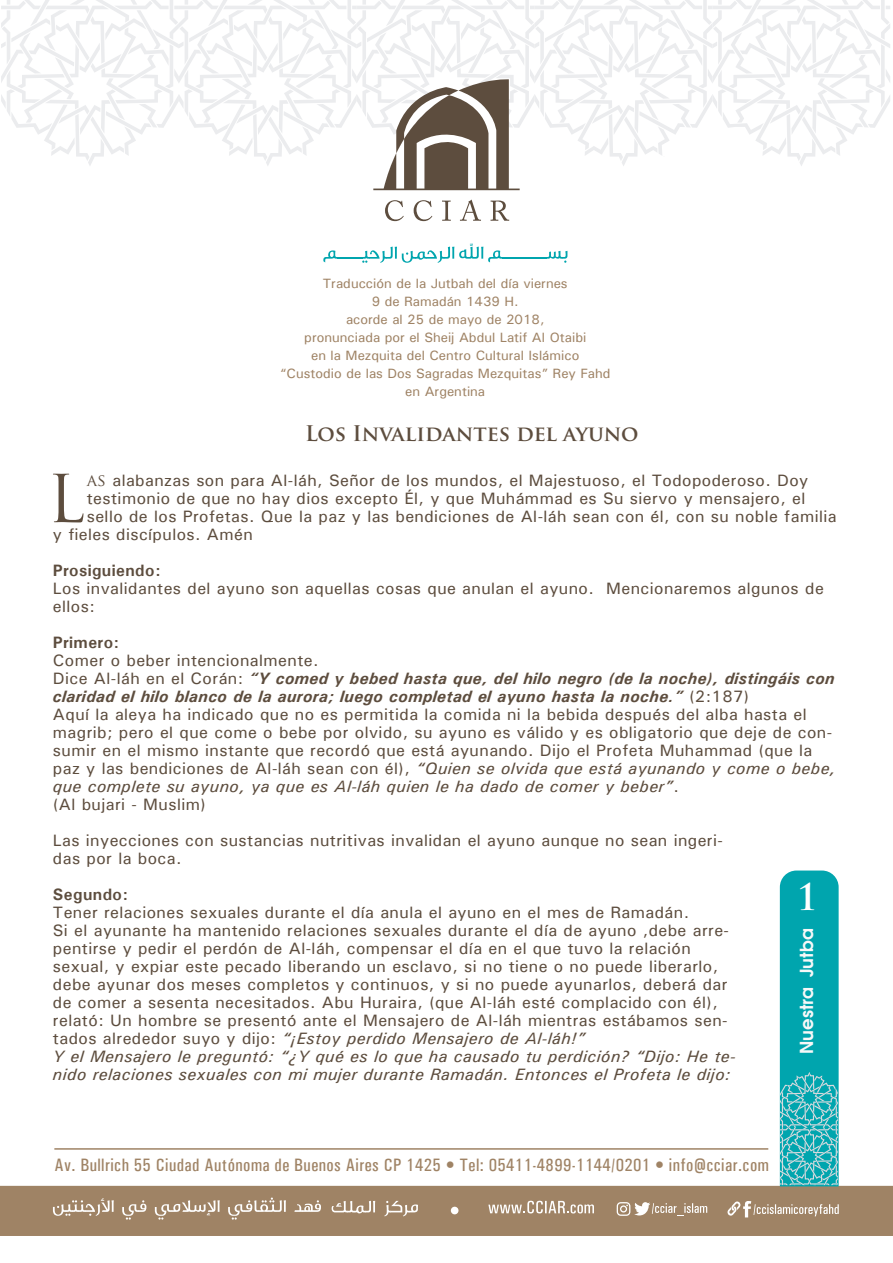
<style>
.page{position:relative;width:893px;height:1263px;background:#fff}
.page>*{position:absolute;margin:0;border:0;box-sizing:border-box;transform-origin:0 0}
.t1{font:64.35px "Trajan Pro";color:#5d4d3e}
.t2{font:700 36px "Trajan Pro";color:#fff}
.t3{font:700 21px "Trajan Pro";color:#5d4d3e}
.t4{font:500 condensed 18px "Univers";letter-spacing:.025em;color:#9f8365}
.t5{font:600 18px "Avant Garde";color:#f7f8f8}
.t6{font:500 16.5px/18px "Univers";letter-spacing:.025em;color:#5d4d3e}
.t7{font:700 16.5px "Univers";letter-spacing:.025em;color:#5d4d3e}
.t8{font:500 13.5px/18px "Univers";color:#9f8365;text-align:center}
.s1{font-family:"Trajan Pro";font-weight:400}
.s2{font-weight:700;font-style:italic}
.s3{font-style:italic}
</style>
<div class="page">
<div style="left:0;top:1184px;width:893px;height:52px;background:#9f8365"></div>
<svg style="left:780px;top:870px;width:59px;height:316px;background:#19abb3"></svg>
<div style="left:451px;top:1207px;width:7px;height:7px;background:#fff;border-radius:50%"></div>
<svg style="left:617px;top:1202px;width:90px;height:14px"></svg>
<svg style="left:727px;top:1201px;width:112px;height:16px;background:#b5a089"></svg>
<svg style="left:488px;top:1201px;width:106px;height:12px"></svg>
<svg style="left:332px;top:1201px;width:43px;height:12px"></svg>
<svg style="left:384px;top:1201px;width:34px;height:15px"></svg>
<svg style="left:53px;top:1198px;width:61px;height:18px"></svg>
<svg style="left:122px;top:1200px;width:24px;height:19px"></svg>
<svg style="left:155px;top:1200px;width:65px;height:19px"></svg>
<svg style="left:228px;top:1197px;width:58px;height:22px"></svg>
<svg style="left:294px;top:1200px;width:27px;height:12px"></svg>
<hr style="left:54px;top:1148px;width:714px;height:2px;background:#9f8365">
<svg style="left:385px;top:200px;width:19px;height:21px"></svg>
<svg style="left:414px;top:200px;width:18px;height:21px"></svg>
<svg style="left:442px;top:201px;width:9px;height:20px"></svg>
<svg style="left:460px;top:200px;width:21px;height:21px"></svg>
<svg style="left:491px;top:201px;width:18px;height:20px"></svg>
<svg style="left:1px;top:0;width:889px;height:190px"></svg>
<svg style="left:323px;top:243px;width:244px;height:20px"></svg>
<p class="t8" style="left:280px;top:274px;width:332px">Traducción de la Jutbah del día viernes<br>9 de Ramadán 1439 H.<br>acorde al 25 de mayo de 2018,<br>pronunciada por el Sheij Abdul Latif Al Otaibi<br>en la Mezquita del Centro Cultural Islámico “Custodio de las Dos Sagradas Mezquitas” Rey Fahd en Argentina</p>
<p class="t3" style="left:305px;top:421px;width:335px">Los Invalidantes del ayuno</p>
<h1 class="t1" style="left:47px;top:458px;width:40px">L</h1>
<p class="t6" style="left:87px;top:471px;width:723px"><span class="s1">as</span> alabanzas son para Al-láh, Señor de los mundos, el Majestuoso, el Todopoderoso. Doy</p>
<p class="t6" style="left:87px;top:489px;width:720px">testimonio de que no hay dios excepto Él, y que Muhámmad es Su siervo y mensajero, el</p>
<p class="t6" style="left:87px;top:507px;width:751px">sello de los Profetas. Que la paz y las bendiciones de Al-láh sean con él, con su noble familia</p>
<p class="t6" style="left:53px;top:525px;width:202px">y fieles discípulos. Amén</p>
<p class="t7" style="left:53px;top:560px;width:109px">Prosiguiendo:</p>
<p class="t6" style="left:53px;top:579px;width:772px">Los invalidantes del ayuno son aquellas cosas que anulan el ayuno. Mencionaremos algunos de ellos:</p>
<p class="t7" style="left:53px;top:632px;width:68px">Primero:</p>
<p class="t6" style="left:53px;top:651px;width:784px">Comer o beber intencionalmente.<br>Dice Al-láh en el Corán: <span class="s2">“Y comed y bebed hasta que, del hilo negro (de la noche), distingáis con claridad el hilo blanco de la aurora; luego completad el ayuno hasta la noche.”</span> (2:187)<br>Aquí la aleya ha indicado que no es permitida la comida ni la bebida después del alba hasta el magrib; pero el que come o bebe por olvido, su ayuno es válido y es obligatorio que deje de con&shy;sumir en el mismo instante que recordó que está ayunando. Dijo el Profeta Muhammad (que la paz y las bendiciones de Al-láh sean con él), <span class="s3">“Quien se olvida que está ayunando y come o bebe, que complete su ayuno, ya que es Al-láh quien le ha dado de comer y beber”</span>.<br>(Al bujari - Muslim)</p>
<p class="t6" style="left:53px;top:831px;width:672px">Las inyecciones con sustancias nutritivas invalidan el ayuno aunque no sean ingeri&shy;das por la boca.</p>
<p class="t7" style="left:53px;top:884px;width:77px">Segundo:</p>
<p class="t6" style="left:53px;top:903px;width:684px">Tener relaciones sexuales durante el día anula el ayuno en el mes de Ramadán.<br>Si el ayunante ha mantenido relaciones sexuales durante el día de ayuno ,debe arre&shy;pentirse y pedir el perdón de Al-láh, compensar el día en el que tuvo la relación sexual, y expiar este pecado liberando un esclavo, si no tiene o no puede liberarlo, debe ayunar dos meses completos y continuos, y si no puede ayunarlos, deberá dar de comer a sesenta necesitados. Abu Huraira, (que Al-láh esté complacido con él), relató: Un hombre se presentó ante el Mensajero de Al-láh mientras estábamos sen&shy;tados alrededor suyo y dijo: <span class="s3">“¡Estoy perdido Mensajero de Al-láh!”<br>Y el Mensajero le preguntó: “¿Y qué es lo que ha causado tu perdición? “Dijo: He te&shy;nido relaciones sexuales con mi mujer durante Ramadán. Entonces el Profeta le dijo:</span></p>
<h2 class="t2" style="left:796px;top:875px;width:23px">1</h2>
<p class="t5" style="left:794px;top:1054px;width:127px;rotate:-90deg">Nuestra Jutba</p>
<p class="t4" style="left:54px;top:1154px;width:716px">Av. Bullrich 55 Ciudad Autónoma de Buenos Aires CP 1425 • Tel: 05411-4899-1144/0201 • info@cciar.com</p>
</div>
